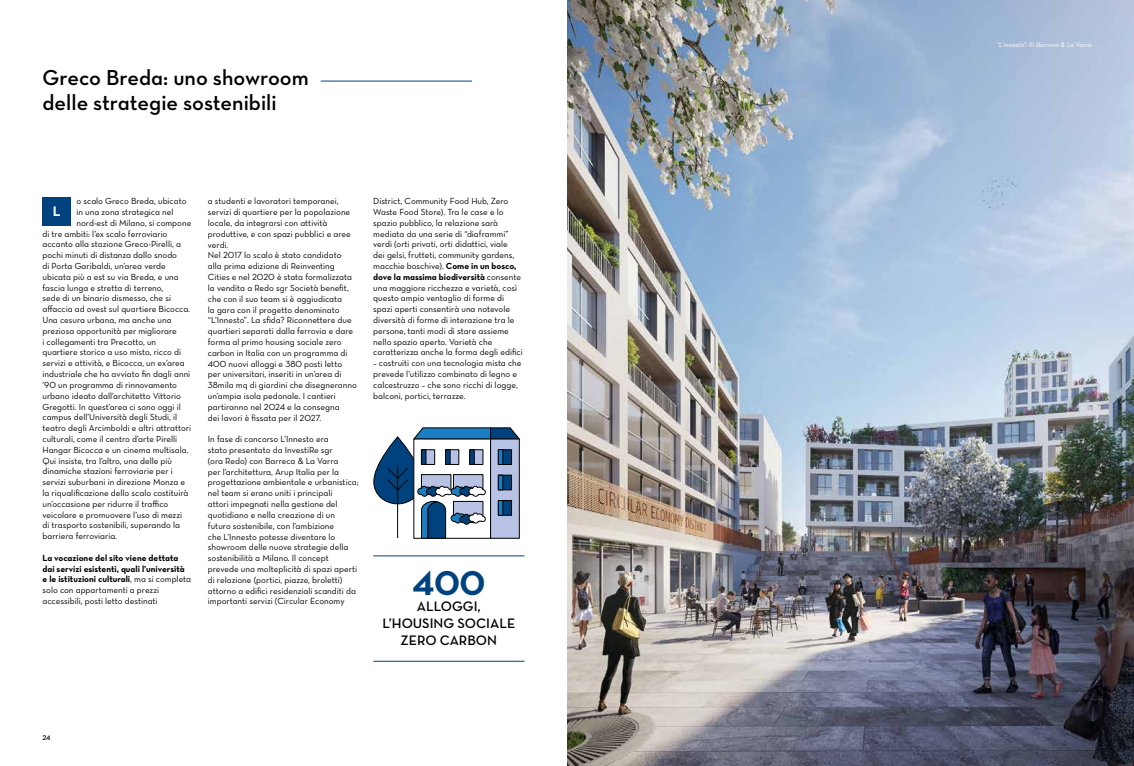
<style>
.page{position:relative;width:1134px;height:766px;background:#fff}
.page>*{position:absolute;margin:0;border:0;box-sizing:border-box;transform-origin:0 0}
.t1{font:35px "Neutra Text Bold Alt";color:#00427e}
.t2{font:22px/25px "Neutra Text Demi Alt";color:#000}
.t3{font:14px/16.8px "Neutra Text Demi Alt";color:#000;text-align:center}
.t4{font:14px "Neutra Text Bold Alt";color:#fff}
.t5{font:9px/10.8px "Neutra Text Book Alt";color:#000}
.t6{font:9px/10.8px "Neutra Text Bold Alt";color:#000}
.t7{font:7px "Neutra Text Book Italic Alt";color:#fff}
.t8{font:7px "Neutra Text Demi Alt";color:#000}
.s1{font-family:"Neutra Text Book Alt"}
.s2{font-family:"Neutra Text Bold Alt"}
</style>
<div class="page">
<div style="left:43px;top:197px;width:28px;height:28px;background:#00427e"></div>
<hr style="left:321px;top:81px;width:151px;height:1px;background:#00427e">
<hr style="left:373px;top:555px;width:151px;height:1px;background:#00427e">
<hr style="left:373px;top:660px;width:151px;height:1px;background:#00427e">
<svg style="left:373px;top:427px;width:147px;height:111px"></svg>
<img style="left:567px;top:0;width:567px;height:765px">
<h2 class="t2" style="left:43px;top:65px;width:268px">Greco Breda: uno showroom delle strategie sostenibili</h2>
<p class="t5" style="left:77px;top:195px;width:111px">o scalo Greco Breda, ubicato</p>
<p class="t5" style="left:77px;top:206px;width:99px">in una zona strategica nel</p>
<p class="t5" style="left:77px;top:217px;width:116px">nord-est di Milano, si compone</p>
<p class="t5" style="left:43px;top:228px;width:126px">di tre ambiti: l’ex scalo ferroviario</p>
<p class="t5" style="left:43px;top:239px;width:140px">accanto alla stazione Greco-Pirelli, a</p>
<p class="t5" style="left:43px;top:249px;width:136px">pochi minuti di distanza dallo snodo</p>
<p class="t5" style="left:43px;top:260px;width:125px">di Porta Garibaldi, un’area verde</p>
<p class="t5" style="left:43px;top:271px;width:138px">ubicata più a est su via Breda, e una</p>
<p class="t5" style="left:43px;top:282px;width:122px">fascia lunga e stretta di terreno,</p>
<p class="t5" style="left:43px;top:293px;width:130px">sede di un binario dismesso, che si</p>
<p class="t5" style="left:43px;top:303px;width:149px">affaccia ad ovest sul quartiere Bicocca.</p>
<p class="t5" style="left:43px;top:314px;width:131px">Una cesura urbana, ma anche una</p>
<p class="t5" style="left:43px;top:325px;width:136px">preziosa opportunità per migliorare</p>
<p class="t5" style="left:43px;top:336px;width:115px">i collegamenti tra Precotto, un</p>
<p class="t5" style="left:43px;top:347px;width:140px">quartiere storico a uso misto, ricco di</p>
<p class="t5" style="left:43px;top:357px;width:144px">servizi e attività, e Bicocca, un ex’area</p>
<p class="t5" style="left:43px;top:368px;width:149px">industriale che ha avviato fin dagli anni</p>
<p class="t5" style="left:43px;top:379px;width:136px">’90 un programma di rinnovamento</p>
<p class="t5" style="left:43px;top:390px;width:140px">urbano ideato dall’architetto Vittorio</p>
<p class="t5" style="left:43px;top:401px;width:140px">Gregotti. In quest’area ci sono oggi il</p>
<p class="t5" style="left:43px;top:411px;width:136px">campus dell’Università degli Studi, il</p>
<p class="t5" style="left:43px;top:422px;width:150px">teatro degli Arcimboldi e altri attrattori</p>
<p class="t5" style="left:43px;top:433px;width:136px">culturali, come il centro d’arte Pirelli</p>
<p class="t5" style="left:43px;top:444px;width:148px">Hangar Bicocca e un cinema multisala.</p>
<p class="t5" style="left:43px;top:455px;width:131px">Qui insiste, tra l’altro, una delle più</p>
<p class="t5" style="left:43px;top:465px;width:132px">dinamiche stazioni ferroviarie per i</p>
<p class="t5" style="left:43px;top:476px;width:144px">servizi suburbani in direzione Monza e</p>
<p class="t5" style="left:43px;top:487px;width:148px">la riqualificazione dello scalo costituirà</p>
<p class="t5" style="left:43px;top:498px;width:127px">un’occasione per ridurre il traffico</p>
<p class="t5" style="left:43px;top:509px;width:141px">veicolare e promuovere l’uso di mezzi</p>
<p class="t5" style="left:43px;top:519px;width:139px">di trasporto sostenibili, superando la</p>
<p class="t5" style="left:43px;top:530px;width:76px">barriera ferroviaria.</p>
<p class="t6" style="left:43px;top:552px;width:150px">La vocazione del sito viene dettata dai servizi esistenti, quali l’università̀ e le istituzioni culturali<span class="s1">, ma si completa</span></p>
<p class="t5" style="left:43px;top:584px;width:118px">solo con appartamenti a prezzi accessibili, posti letto destinati</p>
<h3 class="t4" style="left:53px;top:203px;width:9px">L</h3>
<p class="t5" style="left:208px;top:196px;width:151px">a studenti e lavoratori temporanei, servizi di quartiere per la popolazione locale, da integrarsi con attività̀ produttive, e con spazi pubblici e aree verdi.<br>Nel 2017 lo scalo è stato candidato alla prima edizione di Reinventing Cities e nel 2020 è stata formalizzata la vendita a Redo sgr Società benefit, che con il suo team si è aggiudicata<br>la gara con il progetto denominato “L’Innesto”. La sfida? Riconnettere due quartieri separati dalla ferrovia e dare forma al primo housing sociale zero carbon in Italia con un programma di 400 nuovi alloggi e 380 posti letto per universitari, inseriti in un’area di 38mila mq di giardini che disegneranno un’ampia isola pedonale. I cantieri partiranno nel 2024 e la consegna<br>dei lavori è fissata per il 2027.</p>
<p class="t5" style="left:208px;top:433px;width:152px">In fase di concorso L’Innesto era<br>stato presentato da InvestiRe sgr<br>(ora Redo) con Barreca &amp; La Varra<br>per l’architettura, Arup Italia per la progettazione ambientale e urbanistica; nel team si erano uniti i principali<br>attori impegnati nella gestione del quotidiano e nella creazione di un futuro sostenibile, con l’ambizione<br>che L’Innesto potesse diventare lo showroom delle nuove strategie della sostenibilità a Milano. Il concept prevede una molteplicità di spazi aperti di relazione (portici, piazze, broletti) attorno a edifici residenziali scanditi da importanti servizi (Circular Economy</p>
<p class="t5" style="left:373px;top:195px;width:145px">District, Community Food Hub, Zero Waste Food Store). Tra le case e lo spazio pubblico, la relazione sarà mediata da una serie di “diaframmi” verdi (orti privati, orti didattici, viale dei gelsi, frutteti, community gardens, macchie boschive). <span class="s2">Come in un bosco,</span></p>
<p class="t6" style="left:373px;top:271px;width:149px">dove la massima biodiversità <span class="s1">consente</span></p>
<p class="t5" style="left:373px;top:282px;width:151px">una maggiore ricchezza e varietà, così questo ampio ventaglio di forme di spazi aperti consentirà una notevole diversità di forme di interazione tra le persone, tanti modi di stare assieme nello spazio aperto. Varietà che caratterizza anche la forma degli edifici</p>
<p class="t5" style="left:373px;top:357px;width:150px">– costruiti con una tecnologia mista che prevede l’utilizzo combinato di legno e calcestruzzo – che sono ricchi di logge, balconi, portici, terrazze.</p>
<h1 class="t1" style="left:412px;top:560px;width:75px">400</h1>
<h3 class="t3" style="left:382px;top:597px;width:134px">ALLOGGI,<br>L’HOUSING SOCIALE<br>ZERO CARBON</h3>
<p class="t8" style="left:43px;top:733px;width:10px">24</p>
<p class="t7" style="left:997px;top:41px;width:96px">“L’innesto”: © Barreca &amp; La Varra</p>
</div>
